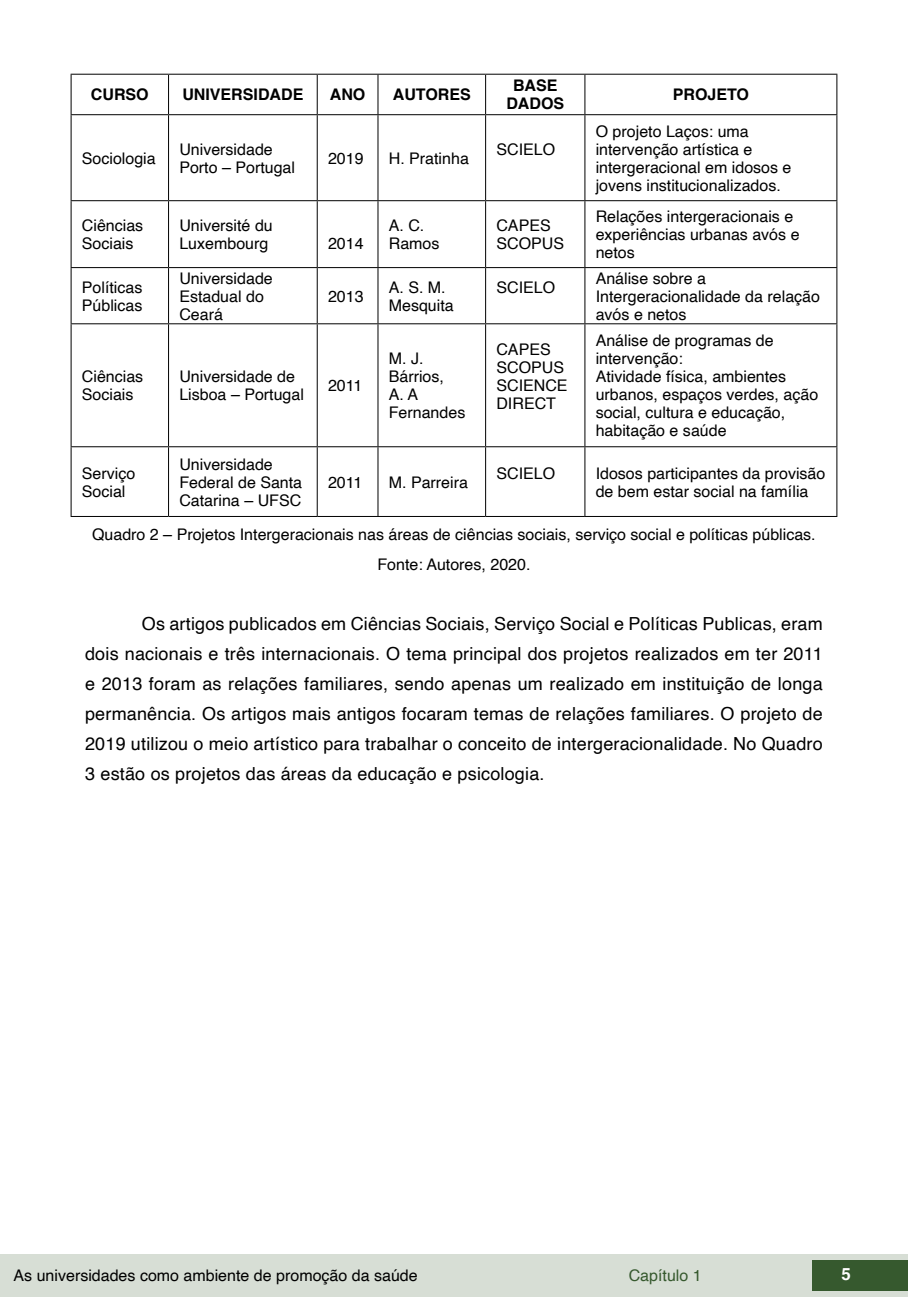
<style>
.page{position:relative;width:908px;height:1304px;background:#fff}
.page>*{position:absolute;margin:0;border:0;box-sizing:border-box;transform-origin:0 0}
.t1{font:18px/30px "Helvetica";letter-spacing:.01em;color:#000;text-align:justify}
.t2{font:700 16.8px "Helvetica";color:#fff}
.t3{font:16px/18px "Helvetica";color:#000}
.t4{font:700 16px/18px "Helvetica";color:#000;text-align:center}
.t5{font:16px "Helvetica";color:#36592e}
</style>
<div class="page">
<div style="left:0;top:1254px;width:906px;height:43px;background:#d7ded5"></div>
<div style="left:812px;top:1261px;width:95px;height:30px;background:#36592e"></div>
<hr style="left:71px;top:74px;width:97px;height:1px;background:#000">
<hr style="left:71px;top:75px;width:1px;height:39px;background:#000">
<hr style="left:168px;top:74px;width:149px;height:1px;background:#000">
<hr style="left:168px;top:75px;width:1px;height:39px;background:#000">
<hr style="left:317px;top:74px;width:61px;height:1px;background:#000">
<hr style="left:316px;top:75px;width:1px;height:39px;background:#000">
<hr style="left:378px;top:74px;width:107px;height:1px;background:#000">
<hr style="left:377px;top:75px;width:1px;height:39px;background:#000">
<hr style="left:485px;top:74px;width:99px;height:1px;background:#000">
<hr style="left:485px;top:75px;width:1px;height:39px;background:#000">
<hr style="left:584px;top:74px;width:253px;height:1px;background:#000">
<hr style="left:584px;top:75px;width:1px;height:39px;background:#000">
<hr style="left:836px;top:75px;width:1px;height:39px;background:#000">
<hr style="left:71px;top:114px;width:97px;height:1px;background:#000">
<hr style="left:71px;top:115px;width:1px;height:85px;background:#000">
<hr style="left:168px;top:114px;width:149px;height:1px;background:#000">
<hr style="left:168px;top:115px;width:1px;height:85px;background:#000">
<hr style="left:317px;top:114px;width:61px;height:1px;background:#000">
<hr style="left:316px;top:115px;width:1px;height:85px;background:#000">
<hr style="left:378px;top:114px;width:107px;height:1px;background:#000">
<hr style="left:377px;top:115px;width:1px;height:85px;background:#000">
<hr style="left:485px;top:114px;width:99px;height:1px;background:#000">
<hr style="left:485px;top:115px;width:1px;height:85px;background:#000">
<hr style="left:584px;top:114px;width:253px;height:1px;background:#000">
<hr style="left:584px;top:115px;width:1px;height:85px;background:#000">
<hr style="left:836px;top:115px;width:1px;height:85px;background:#000">
<hr style="left:71px;top:200px;width:97px;height:1px;background:#000">
<hr style="left:71px;top:201px;width:1px;height:66px;background:#000">
<hr style="left:168px;top:200px;width:149px;height:1px;background:#000">
<hr style="left:168px;top:201px;width:1px;height:66px;background:#000">
<hr style="left:317px;top:200px;width:61px;height:1px;background:#000">
<hr style="left:316px;top:201px;width:1px;height:66px;background:#000">
<hr style="left:378px;top:200px;width:107px;height:1px;background:#000">
<hr style="left:377px;top:201px;width:1px;height:66px;background:#000">
<hr style="left:485px;top:200px;width:99px;height:1px;background:#000">
<hr style="left:485px;top:201px;width:1px;height:66px;background:#000">
<hr style="left:584px;top:200px;width:253px;height:1px;background:#000">
<hr style="left:584px;top:201px;width:1px;height:66px;background:#000">
<hr style="left:836px;top:201px;width:1px;height:66px;background:#000">
<hr style="left:71px;top:267px;width:97px;height:1px;background:#000">
<hr style="left:71px;top:268px;width:1px;height:55px;background:#000">
<hr style="left:168px;top:267px;width:149px;height:1px;background:#000">
<hr style="left:168px;top:268px;width:1px;height:55px;background:#000">
<hr style="left:317px;top:267px;width:61px;height:1px;background:#000">
<hr style="left:316px;top:268px;width:1px;height:55px;background:#000">
<hr style="left:378px;top:267px;width:107px;height:1px;background:#000">
<hr style="left:377px;top:268px;width:1px;height:55px;background:#000">
<hr style="left:485px;top:267px;width:99px;height:1px;background:#000">
<hr style="left:485px;top:268px;width:1px;height:55px;background:#000">
<hr style="left:584px;top:267px;width:253px;height:1px;background:#000">
<hr style="left:584px;top:268px;width:1px;height:55px;background:#000">
<hr style="left:836px;top:268px;width:1px;height:55px;background:#000">
<hr style="left:71px;top:323px;width:97px;height:1px;background:#000">
<hr style="left:71px;top:324px;width:1px;height:122px;background:#000">
<hr style="left:168px;top:323px;width:149px;height:1px;background:#000">
<hr style="left:168px;top:324px;width:1px;height:122px;background:#000">
<hr style="left:317px;top:323px;width:61px;height:1px;background:#000">
<hr style="left:316px;top:324px;width:1px;height:122px;background:#000">
<hr style="left:378px;top:323px;width:107px;height:1px;background:#000">
<hr style="left:377px;top:324px;width:1px;height:122px;background:#000">
<hr style="left:485px;top:323px;width:99px;height:1px;background:#000">
<hr style="left:485px;top:324px;width:1px;height:122px;background:#000">
<hr style="left:584px;top:323px;width:253px;height:1px;background:#000">
<hr style="left:584px;top:324px;width:1px;height:122px;background:#000">
<hr style="left:836px;top:324px;width:1px;height:122px;background:#000">
<hr style="left:71px;top:446px;width:97px;height:1px;background:#000">
<hr style="left:71px;top:447px;width:1px;height:69px;background:#000">
<hr style="left:168px;top:446px;width:149px;height:1px;background:#000">
<hr style="left:168px;top:447px;width:1px;height:69px;background:#000">
<hr style="left:317px;top:446px;width:61px;height:1px;background:#000">
<hr style="left:316px;top:447px;width:1px;height:69px;background:#000">
<hr style="left:378px;top:446px;width:107px;height:1px;background:#000">
<hr style="left:377px;top:447px;width:1px;height:69px;background:#000">
<hr style="left:485px;top:446px;width:99px;height:1px;background:#000">
<hr style="left:485px;top:447px;width:1px;height:69px;background:#000">
<hr style="left:584px;top:446px;width:253px;height:1px;background:#000">
<hr style="left:584px;top:447px;width:1px;height:69px;background:#000">
<hr style="left:836px;top:447px;width:1px;height:69px;background:#000">
<hr style="left:71px;top:516px;width:97px;height:1px;background:#000">
<hr style="left:168px;top:516px;width:149px;height:1px;background:#000">
<hr style="left:317px;top:516px;width:61px;height:1px;background:#000">
<hr style="left:378px;top:516px;width:107px;height:1px;background:#000">
<hr style="left:485px;top:516px;width:99px;height:1px;background:#000">
<hr style="left:584px;top:516px;width:253px;height:1px;background:#000">
<p class="t4" style="left:91px;top:88px;width:59px">CURSO</p>
<p class="t4" style="left:182px;top:88px;width:122px">UNIVERSIDADE</p>
<p class="t4" style="left:329px;top:88px;width:37px">ANO</p>
<p class="t4" style="left:392px;top:88px;width:79px">AUTORES</p>
<p class="t4" style="left:506px;top:79px;width:59px">BASE<br>DADOS</p>
<p class="t4" style="left:672px;top:88px;width:78px">PROJETO</p>
<p class="t3" style="left:82px;top:150px;width:75px">Sociologia</p>
<p class="t3" style="left:179px;top:141px;width:117px">Universidade<br>Porto – Portugal</p>
<p class="t3" style="left:328px;top:150px;width:37px">2019</p>
<p class="t3" style="left:388px;top:150px;width:82px">H. Pratinha</p>
<p class="t3" style="left:496px;top:141px;width:60px">SCIELO</p>
<p class="t3" style="left:595px;top:123px;width:197px">O projeto Laços: uma intervenção artística e intergeracional em idosos e jovens institucionalizados.</p>
<p class="t3" style="left:82px;top:217px;width:63px">Ciências<br>Sociais</p>
<p class="t3" style="left:179px;top:217px;width:95px">Université du<br>Luxembourg</p>
<p class="t3" style="left:82px;top:279px;width:62px">Políticas<br>Públicas</p>
<p class="t3" style="left:179px;top:270px;width:95px">Universidade<br>Estadual do<br>Ceará</p>
<p class="t3" style="left:328px;top:235px;width:37px">2014</p>
<p class="t3" style="left:388px;top:217px;width:52px">A. C.<br>Ramos</p>
<p class="t3" style="left:496px;top:217px;width:69px">CAPES<br>SCOPUS</p>
<p class="t3" style="left:595px;top:208px;width:205px">Relações intergeracionais e experiências urbanas avós e netos</p>
<p class="t3" style="left:328px;top:288px;width:37px">2013</p>
<p class="t3" style="left:388px;top:279px;width:66px">A. S. M.<br>Mesquita</p>
<p class="t3" style="left:496px;top:279px;width:60px">SCIELO</p>
<p class="t3" style="left:595px;top:270px;width:226px">Análise sobre a<br>Intergeracionalidade da relação avós e netos</p>
<p class="t3" style="left:82px;top:368px;width:63px">Ciências<br>Sociais</p>
<p class="t3" style="left:179px;top:368px;width:126px">Universidade de<br>Lisboa – Portugal</p>
<p class="t3" style="left:328px;top:377px;width:36px">2011</p>
<p class="t3" style="left:388px;top:350px;width:78px">M. J.<br>Bárrios,<br>A. A<br>Fernandes</p>
<p class="t3" style="left:496px;top:341px;width:73px">CAPES<br>SCOPUS<br>SCIENCE<br>DIRECT</p>
<p class="t3" style="left:595px;top:332px;width:224px">Análise de programas de intervenção:<br>Atividade física, ambientes urbanos, espaços verdes, ação social, cultura e educação, habitação e saúde</p>
<p class="t3" style="left:82px;top:465px;width:55px">Serviço<br>Social</p>
<p class="t3" style="left:179px;top:456px;width:124px">Universidade<br>Federal de Santa<br>Catarina – UFSC</p>
<p class="t3" style="left:496px;top:465px;width:60px">SCIELO</p>
<p class="t3" style="left:595px;top:465px;width:231px">Idosos participantes da provisão de bem estar social na família</p>
<p class="t3" style="left:92px;top:519px;width:724px;line-height:30.6px;text-align:center">Quadro 2 – Projetos Intergeracionais nas áreas de ciências sociais, serviço social e políticas públicas.<br>Fonte: Autores, 2020.</p>
<p class="t3" style="left:328px;top:474px;width:36px">2011</p>
<p class="t3" style="left:388px;top:474px;width:81px">M. Parreira</p>
<p class="t1" style="left:85px;top:609px;width:738px;text-indent:57px">Os artigos publicados em Ciências Sociais, Serviço Social e Políticas Publicas, eram dois nacionais e três internacionais. O tema principal dos projetos realizados em ter 2011 e 2013 foram as relações familiares, sendo apenas um realizado em instituição de longa permanência. Os artigos mais antigos focaram temas de relações familiares. O projeto de 2019 utilizou o meio artístico para trabalhar o conceito de intergeracionalidade. No Quadro 3 estão os projetos das áreas da educação e psicologia.</p>
<p class="t3" style="left:14px;top:1267px;width:405px">As universidades como ambiente de promoção da saúde</p>
<p class="t5" style="left:628px;top:1263px;width:74px">Capítulo 1</p>
<p class="t2" style="left:841px;top:1264px;width:11px">5</p>
</div>
